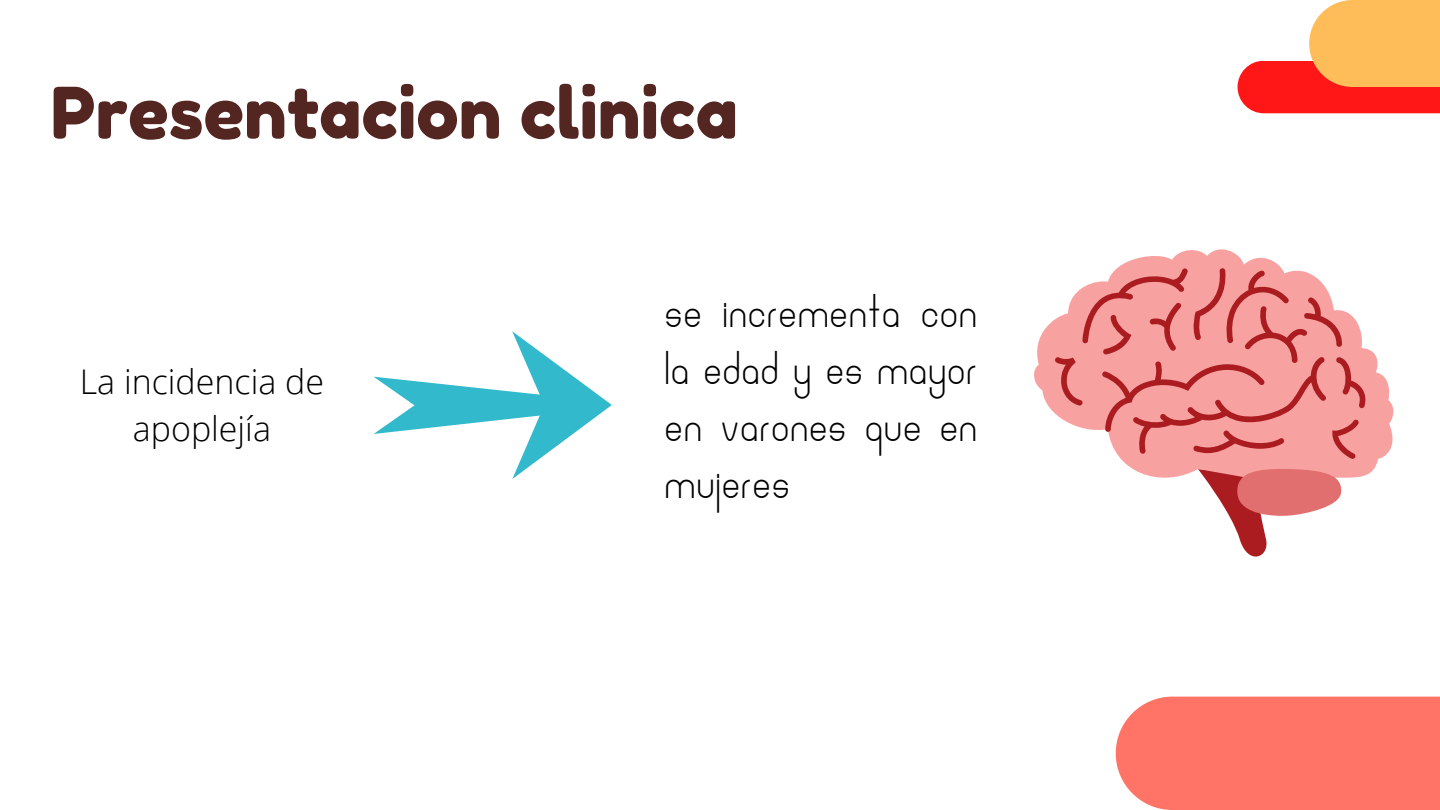
<style>
.page{position:relative;width:1440px;height:810px;background:#fff}
.page>*{position:absolute;margin:0;border:0;box-sizing:border-box;transform-origin:0 0}
.t1{font:71px "Fredoka One";color:#542622}
.t2{font:36.8px/57px "Adelina";letter-spacing:.02em;color:#000;text-align:justify}
.t3{font:300 34px/47.2px "Open Sans";color:#000;text-align:center}
</style>
<div class="page">
<div style="left:1116px;top:697px;width:324px;height:113px;background:#ff7466"></div>
<div style="left:1238px;top:61px;width:202px;height:52px;background:#ff1616"></div>
<div style="left:1309px;top:0;width:131px;height:87px;background:#ffbd59"></div>
<svg style="left:1034px;top:249px;width:360px;height:229px"></svg>
<svg style="left:1198px;top:469px;width:144px;height:88px"></svg>
<svg style="left:1055px;top:268px;width:311px;height:191px;background:#ec9796"></svg>
<svg style="left:374px;top:331px;width:238px;height:148px"></svg>
<p class="t1" style="left:51px;top:70px;width:689px">Presentacion clinica</p>
<p class="t3" style="left:80px;top:357px;width:246px">La incidencia de apoplejía</p>
<h1 class="t2" style="left:665px;top:286px;width:314px">se incrementa con la edad y es mayor en varones que en mujeres</h1>
</div>
